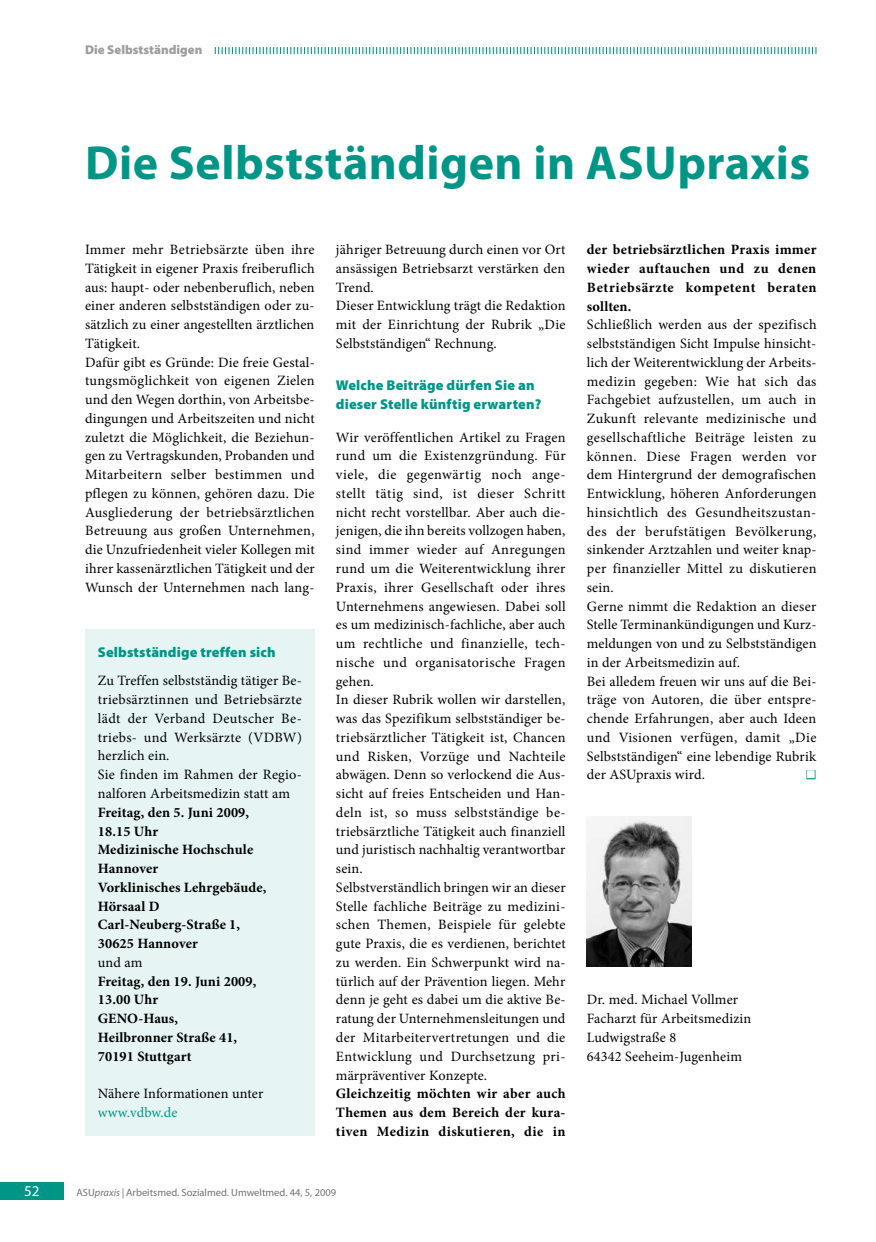
<style>
.page{position:relative;width:876px;height:1242px;background:#fff}
.page>*{position:absolute;margin:0;border:0;box-sizing:border-box;transform-origin:0 0}
.t1{font:700 48px "Myriad Pro";letter-spacing:.01em;color:#009687}
.t2{font:27px "Minion Pro";color:#fff}
.t3{font:15px "Myriad Pro";color:#fff}
.t4{font:14.25px/18.8px "Minion Pro";letter-spacing:.015em;color:#000}
.t5{font:700 14.25px/18.8px "Minion Pro";letter-spacing:.01em;color:#000;text-align:justify}
.t6{font:900 14.25px/18.8px "Myriad Pro";letter-spacing:.01em;color:#009687}
.t7{font:14.25px "Minion Pro";letter-spacing:.01em;color:#009687}
.t8{font:900 12.75px "Myriad Pro";color:#9c9d9f}
.t9{font:10.5px "Myriad Pro";color:#707173}
.s1{font-style:italic}
</style>
<div class="page">
<div style="left:0;top:1182px;width:64px;height:17px;background:#009687"></div>
<svg style="left:215px;top:47px;width:601px;height:7px"></svg>
<div style="left:806px;top:770px;width:9px;height:9px;border:2px solid #009687"></div>
<img style="left:587px;top:816px;width:104px;height:150px">
<div style="left:85px;top:629px;width:230px;height:506px;background:#e6f5f3"></div>
<p class="t8" style="left:85px;top:41px;width:119px">Die Selbstständigen</p>
<h1 class="t1" style="left:85px;top:131px;width:727px">Die Selbstständigen in ASUpraxis</h1>
<p class="t4" style="left:85px;top:240px;width:231px">Immer mehr Betriebsärzte üben ihre Tätigkeit in eigener Praxis freiberuflich aus: haupt- oder nebenberuflich, neben einer anderen selbstständigen oder zu&shy;sätzlich zu einer angestellten ärztlichen Tätigkeit.<br>Dafür gibt es Gründe: Die freie Gestal&shy;tungsmöglichkeit von eigenen Zielen und den Wegen dorthin, von Arbeitsbe&shy;dingungen und Arbeitszeiten und nicht zuletzt die Möglichkeit, die Beziehun&shy;gen zu Vertragskunden, Probanden und Mitarbeitern selber bestimmen und pflegen zu können, gehören dazu. Die Ausgliederung der betriebsärztlichen Betreuung aus großen Unternehmen, die Unzufriedenheit vieler Kollegen mit ihrer kassenärztlichen Tätigkeit und der Wunsch der Unternehmen nach lang-</p>
<p class="t4" style="left:336px;top:240px;width:231px">jähriger Betreuung durch einen vor Ort ansässigen Betriebsarzt verstärken den<br>Trend.<br>Dieser Entwicklung trägt die Redaktion mit der Einrichtung der Rubrik „Die<br>Selbstständigen“ Rechnung.</p>
<p class="t6" style="left:336px;top:376px;width:207px">Welche Beiträge dürfen Sie an dieser Stelle künftig erwarten?</p>
<p class="t4" style="left:336px;top:428px;width:231px">Wir veröffentlichen Artikel zu Fragen rund um die Existenzgründung. Für viele, die gegenwärtig noch ange&shy;stellt tätig sind, ist dieser Schritt nicht recht vorstellbar. Aber auch die&shy;jenigen, die ihn bereits vollzogen haben, sind immer wieder auf Anregungen rund um die Weiterentwicklung ihrer Praxis, ihrer Gesellschaft oder ihres Unternehmens angewiesen. Dabei soll es um medizinisch-fachliche, aber auch um rechtliche und finanzielle, tech&shy;nische und organisatorische Fragen gehen.<br>In dieser Rubrik wollen wir darstellen, was das Spezifikum selbstständiger be&shy;triebsärztlicher Tätigkeit ist, Chancen und Risken, Vorzüge und Nachteile abwägen. Denn so verlockend die Aus&shy;sicht auf freies Entscheiden und Han&shy;deln ist, so muss selbstständige be&shy;triebsärztliche Tätigkeit auch finanziell und juristisch nachhaltig verantwortbar sein.<br>Selbstverständlich bringen wir an dieser Stelle fachliche Beiträge zu medizini&shy;schen Themen, Beispiele für gelebte gute Praxis, die es verdienen, berichtet zu werden. Ein Schwerpunkt wird na&shy;türlich auf der Prävention liegen. Mehr denn je geht es dabei um die aktive Be&shy;ratung der Unternehmensleitungen und der Mitarbeitervertretungen und die Entwicklung und Durchsetzung pri&shy;märpräventiver Konzepte.</p>
<p class="t5" style="left:336px;top:1084px;width:231px">Gleichzeitig möchten wir aber auch Themen aus dem Bereich der kura&shy;tiven Medizin diskutieren, die in</p>
<p class="t6" style="left:98px;top:642px;width:179px">Selbstständige treffen sich</p>
<p class="t4" style="left:98px;top:671px;width:206px">Zu Treffen selbstständig tätiger Be&shy;triebsärztinnen und Betriebsärzte lädt der Verband Deutscher Be&shy;triebs- und Werksärzte (VDBW) herzlich ein.<br>Sie finden im Rahmen der Regio&shy;nalforen Arbeitsmedizin statt am</p>
<p class="t5" style="left:98px;top:802px;width:170px;text-align:left">Freitag, den 5. Juni 2009,<br>18.15 Uhr<br>Medizinische Hochschule<br>Hannover<br>Vorklinisches Lehrgebäude,<br>Hörsaal D<br>Carl-Neuberg-Straße 1,<br>30625 Hannover</p>
<p class="t4" style="left:98px;top:953px;width:46px">und am</p>
<p class="t5" style="left:98px;top:971px;width:160px;text-align:left">Freitag, den 19. Juni 2009,<br>13.00 Uhr<br>GENO-Haus,<br>Heilbronner Straße 41,<br>70191 Stuttgart</p>
<p class="t4" style="left:98px;top:1084px;width:167px">Nähere Informationen unter</p>
<p class="t7" style="left:98px;top:1102px;width:81px">www.vdbw.de</p>
<p class="t3" style="left:24px;top:1181px;width:17px">52</p>
<p class="t9" style="left:77px;top:1186px;width:261px">ASU<span class="s1">praxis |</span> Arbeitsmed. Sozialmed. Umweltmed. 44, 5, 2009</p>
<p class="t5" style="left:587px;top:240px;width:231px">der betriebsärztlichen Praxis immer wieder auftauchen und zu denen Betriebsärzte kompetent beraten sollten.</p>
<p class="t4" style="left:587px;top:315px;width:231px">Schließlich werden aus der spezifisch selbstständigen Sicht Impulse hinsicht&shy;lich der Weiterentwicklung der Arbeits&shy;medizin gegeben: Wie hat sich das Fachgebiet aufzustellen, um auch in Zukunft relevante medizinische und gesellschaftliche Beiträge leisten zu können. Diese Fragen werden vor dem Hintergrund der demografischen Entwicklung, höheren Anforderungen hinsichtlich des Gesundheitszustan&shy;des der berufstätigen Bevölkerung, sinkender Arztzahlen und weiter knap&shy;per finanzieller Mittel zu diskutieren sein.<br>Gerne nimmt die Redaktion an dieser Stelle Terminankündigungen und Kurz&shy;meldungen von und zu Selbstständigen in der Arbeitsmedizin auf.<br>Bei alledem freuen wir uns auf die Bei&shy;träge von Autoren, die über entspre&shy;chende Erfahrungen, aber auch Ideen und Visionen verfügen, damit „Die Selbstständigen“ eine lebendige Rubrik der ASUpraxis wird.</p>
<h2 class="t2" style="left:805px;top:755px;width:12px">■</h2>
<p class="t4" style="left:587px;top:990px;width:166px">Dr. med. Michael Vollmer<br>Facharzt für Arbeitsmedizin<br>Ludwigstraße 8<br>64342 Seeheim-Jugenheim</p>
</div>
